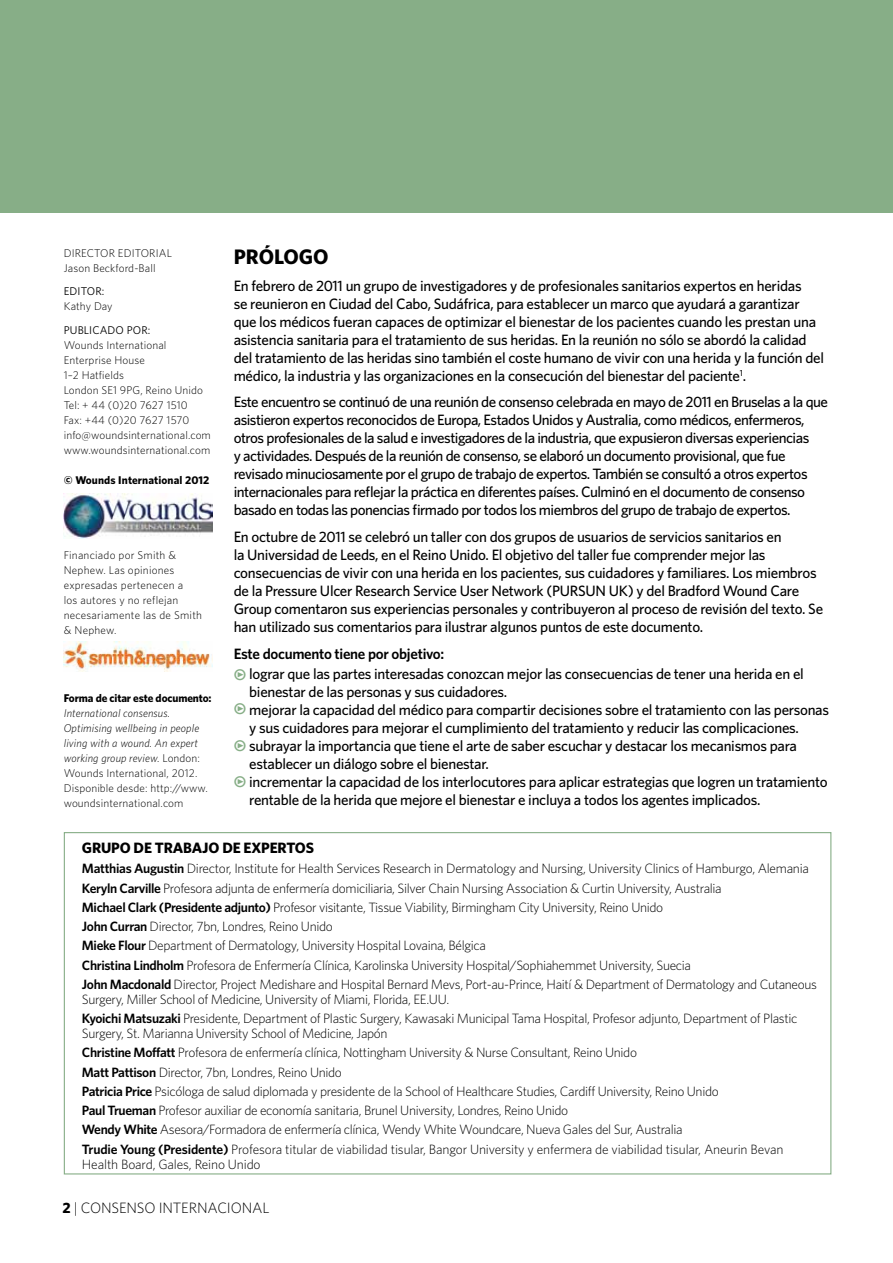
<style>
.page{position:relative;width:893px;height:1263px;background:#fff}
.page>*{position:absolute;margin:0;border:0;box-sizing:border-box;transform-origin:0 0}
.t1{font:700 21px "Whitney";color:#000}
.t2{font:500 15px/18px "Whitney";letter-spacing:-.02em;color:#000}
.t3{font:600 15px "Whitney";letter-spacing:-.02em;color:#000}
.t4{font:700 15px "Whitney";letter-spacing:-.01em;color:#000}
.t5{font:300 15px "Whitney";letter-spacing:-.01em;color:#000}
.t6{font:300 13.5px/19.2px "Whitney";letter-spacing:-.025em;color:#000}
.t7{font:300 11.25px/15px "Whitney";letter-spacing:.01em;color:#000}
.t8{font:italic 300 11.25px/15px "Whitney";letter-spacing:.01em;color:#000}
.t9{font:700 11.25px "Whitney";letter-spacing:-.005em;color:#000}
.t10{font:11.25px "Whitney";letter-spacing:.01em;color:#000}
.s1{font-family:"Meta Pro";font-weight:400;color:#87ae87}
.s2{font-weight:600}
.s3{font-style:normal}
.s4{font-weight:700}
</style>
<div class="page">
<div style="left:0;top:0;width:893px;height:213px;background:#87ae87"></div>
<img style="left:64px;top:494px;width:149px;height:44px">
<img style="left:64px;top:641px;width:149px;height:30px">
<h1 class="t1" style="left:234px;top:244px;width:96px">PRÓLOGO</h1>
<p class="t2" style="left:234px;top:276px;width:592px">En febrero de 2011 un grupo de investigadores y de profesionales sanitarios expertos en heridas<br>se reunieron en Ciudad del Cabo, Sudáfrica, para establecer un marco que ayudará a garantizar que los médicos fueran capaces de optimizar el bienestar de los pacientes cuando les prestan una asistencia sanitaria para el tratamiento de sus heridas. En la reunión no sólo se abordó la calidad del tratamiento de las heridas sino también el coste humano de vivir con una herida y la función del médico, la industria y las organizaciones en la consecución del bienestar del paciente<sup>1</sup>.</p>
<p class="t2" style="left:234px;top:393px;width:596px">Este encuentro se continuó de una reunión de consenso celebrada en mayo de 2011 en Bruselas a la que asistieron expertos reconocidos de Europa, Estados Unidos y Australia, como médicos, enfermeros, otros profesionales de la salud e investigadores de la industria, que expusieron diversas experiencias<br>y actividades. Después de la reunión de consenso, se elaboró un documento provisional, que fue revisado minuciosamente por el grupo de trabajo de expertos. También se consultó a otros expertos internacionales para reflejar la práctica en diferentes países. Culminó en el documento de consenso basado en todas las ponencias firmado por todos los miembros del grupo de trabajo de expertos.</p>
<p class="t2" style="left:234px;top:527px;width:591px">En octubre de 2011 se celebró un taller con dos grupos de usuarios de servicios sanitarios en<br>la Universidad de Leeds, en el Reino Unido. El objetivo del taller fue comprender mejor las consecuencias de vivir con una herida en los pacientes, sus cuidadores y familiares. Los miembros de la Pressure Ulcer Research Service User Network (PURSUN UK) y del Bradford Wound Care Group comentaron sus experiencias personales y contribuyeron al proceso de revisión del texto. Se han utilizado sus comentarios para ilustrar algunos puntos de este documento.</p>
<p class="t3" style="left:234px;top:644px;width:212px">Este documento tiene por objetivo:</p>
<p class="t2" style="left:249px;top:664px;width:556px;text-indent:-16px"><span class="s1">•</span> lograr que las partes interesadas conozcan mejor las consecuencias de tener una herida en el bienestar de las personas y sus cuidadores.</p>
<p class="t2" style="left:249px;top:700px;width:581px;text-indent:-16px"><span class="s1">•</span> mejorar la capacidad del médico para compartir decisiones sobre el tratamiento con las personas y sus cuidadores para mejorar el cumplimiento del tratamiento y reducir las complicaciones.</p>
<p class="t2" style="left:249px;top:736px;width:549px;text-indent:-16px"><span class="s1">•</span> subrayar la importancia que tiene el arte de saber escuchar y destacar los mecanismos para establecer un diálogo sobre el bienestar.</p>
<p class="t2" style="left:249px;top:772px;width:580px;text-indent:-16px"><span class="s1">•</span> incrementar la capacidad de los interlocutores para aplicar estrategias que logren un tratamiento rentable de la herida que mejore el bienestar e incluya a todos los agentes implicados.</p>
<p class="t4" style="left:82px;top:838px;width:234px">Grupo de trabajo de expertos</p>
<p class="t6" style="left:82px;top:859px;width:737px"><span class="s2">Matthias Augustin</span> Director, Institute for Health Services Research in Dermatology and Nursing, University Clinics of Hamburgo, Alemania <span class="s2">Keryln Carville</span> Profesora adjunta de enfermería domiciliaria, Silver Chain Nursing Association &amp; Curtin University, Australia<br><span class="s2">Michael Clark (Presidente adjunto)</span> Profesor visitante, Tissue Viability, Birmingham City University, Reino Unido<br><span class="s2">John Curran</span> Director, 7bn, Londres, Reino Unido<br><span class="s2">Mieke Flour</span> Department of Dermatology, University Hospital Lovaina, Bélgica<br><span class="s2">Christina Lindholm</span> Profesora de Enfermería Clínica, Karolinska University Hospital/Sophiahemmet University, Suecia<br><span class="s2">John Macdonald</span> Director, Project Medishare and Hospital Bernard Mevs, Port-au-Prince, Haití &amp; Department of Dermatology and Cutaneous</p>
<p class="t6" style="left:82px;top:989px;width:717px">Surgery, Miller School of Medicine, University of Miami, Florida, EE.UU.<br><span class="s2">Kyoichi Matsuzaki</span> Presidente, Department of Plastic Surgery, Kawasaki Municipal Tama Hospital, Profesor adjunto, Department of Plastic</p>
<p class="t6" style="left:82px;top:1024px;width:703px">Surgery, St. Marianna University School of Medicine, Japón<br><span class="s2">Christine Moffatt</span> Profesora de enfermería clínica, Nottingham University &amp; Nurse Consultant, Reino Unido<br><span class="s2">Matt Pattison</span> Director, 7bn, Londres, Reino Unido<br><span class="s2">Patricia Price</span> Psicóloga de salud diplomada y presidente de la School of Healthcare Studies, Cardiff University, Reino Unido<br><span class="s2">Paul Trueman</span> Profesor auxiliar de economía sanitaria, Brunel University, Londres, Reino Unido<br><span class="s2">Wendy White</span> Asesora/Formadora de enfermería clínica, Wendy White Woundcare, Nueva Gales del Sur, Australia<br><span class="s2">Trudie Young (Presidente)</span> Profesora titular de viabilidad tisular, Bangor University y enfermera de viabilidad tisular, Aneurin Bevan</p>
<p class="t6" style="left:82px;top:1154px;width:180px">Health Board, Gales, Reino Unido</p>
<p class="t7" style="left:64px;top:245px;width:110px">DIRECTOR EDITORIAL<br>Jason Beckford-Ball</p>
<p class="t10" style="left:64px;top:285px;width:42px">EDITOR:</p>
<p class="t7" style="left:64px;top:299px;width:50px">Kathy Day</p>
<p class="t10" style="left:64px;top:323px;width:88px">PUBLICADO POR:</p>
<p class="t7" style="left:64px;top:337px;width:149px">Wounds International<br>Enterprise House<br>1–2 Hatfields<br>London SE1 9PG, Reino Unido<br>Tel: + 44 (0)20 7627 1510<br>Fax: +44 (0)20 7627 1570 info@woundsinternational.com www.woundsinternational.com</p>
<p class="t9" style="left:64px;top:473px;width:147px">© Wounds International 2012</p>
<p class="t7" style="left:64px;top:547px;width:140px">Financiado por Smith &amp;<br>Nephew. Las opiniones expresadas pertenecen a<br>los autores y no reflejan necesariamente las de Smith &amp; Nephew.</p>
<p class="t9" style="left:64px;top:691px;width:149px">Forma de citar este documento:</p>
<p class="t8" style="left:64px;top:705px;width:146px">International consensus.<br>Optimising wellbeing in people living with a wound. An expert working group review. <span class="s3">London:<br>Wounds International, 2012.<br>Disponible desde: http://www. woundsinternational.com</span></p>
<p class="t5" style="left:62px;top:1199px;width:209px"><span class="s4">2</span> | CONSENSO INTERNACIONAL</p>
</div>
